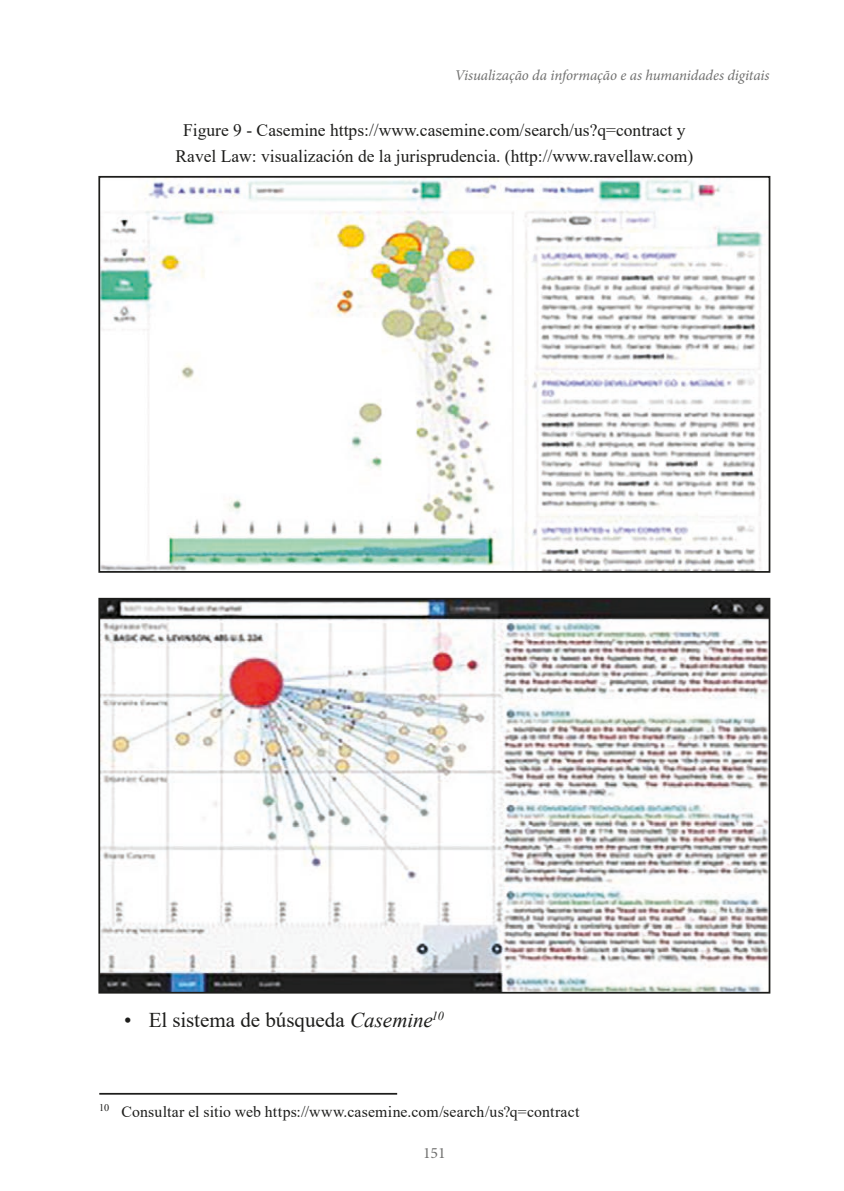
<style>
.page{position:relative;width:844px;height:1191px;background:#fff}
.page>*{position:absolute;margin:0;border:0;box-sizing:border-box;transform-origin:0 0}
.t1{font:21px "Times New Roman";color:#1d1d1b}
.t2{font:17.5px/25.9px "Times New Roman";color:#1d1d1b;text-align:center}
.t3{font:15.75px "Times New Roman";letter-spacing:.01em;color:#1d1d1b}
.t4{font:15.75px "Minion Pro";color:#70706f}
.t5{font:italic 14.88px "Minion Pro";letter-spacing:-.005em;color:#70706f}
.s1{font-style:italic}
</style>
<div class="page">
<hr style="left:99px;top:1093px;width:298px;height:1px;background:#1d1d1b">
<img style="left:101px;top:179px;width:663px;height:391px">
<div style="left:98px;top:176px;width:672px;height:397px;border:2px solid #1d1d1b"></div>
<img style="left:101px;top:601px;width:666px;height:389px">
<div style="left:98px;top:598px;width:672px;height:395px;border:2px solid #1d1d1b"></div>
<p class="t5" style="left:454px;top:65px;width:316px">Visualização da informação e as humanidades digitais</p>
<p class="t2" style="left:175px;top:117px;width:519px">Figure 9 - Casemine https://www.casemine.com/search/us?q=contract y<br>Ravel Law: visualización de la jurisprudencia. (http://www.ravellaw.com)</p>
<p class="t1" style="left:124px;top:1005px;width:321px">• El sistema de búsqueda <span class="s1">Casemine</span><sup>10</sup></p>
<p class="t3" style="left:99px;top:1100px;width:481px"><sup>10</sup> Consultar el sitio web https://www.casemine.com/search/us?q=contract</p>
<p class="t4" style="left:423px;top:1142px;width:24px">151</p>
</div>
